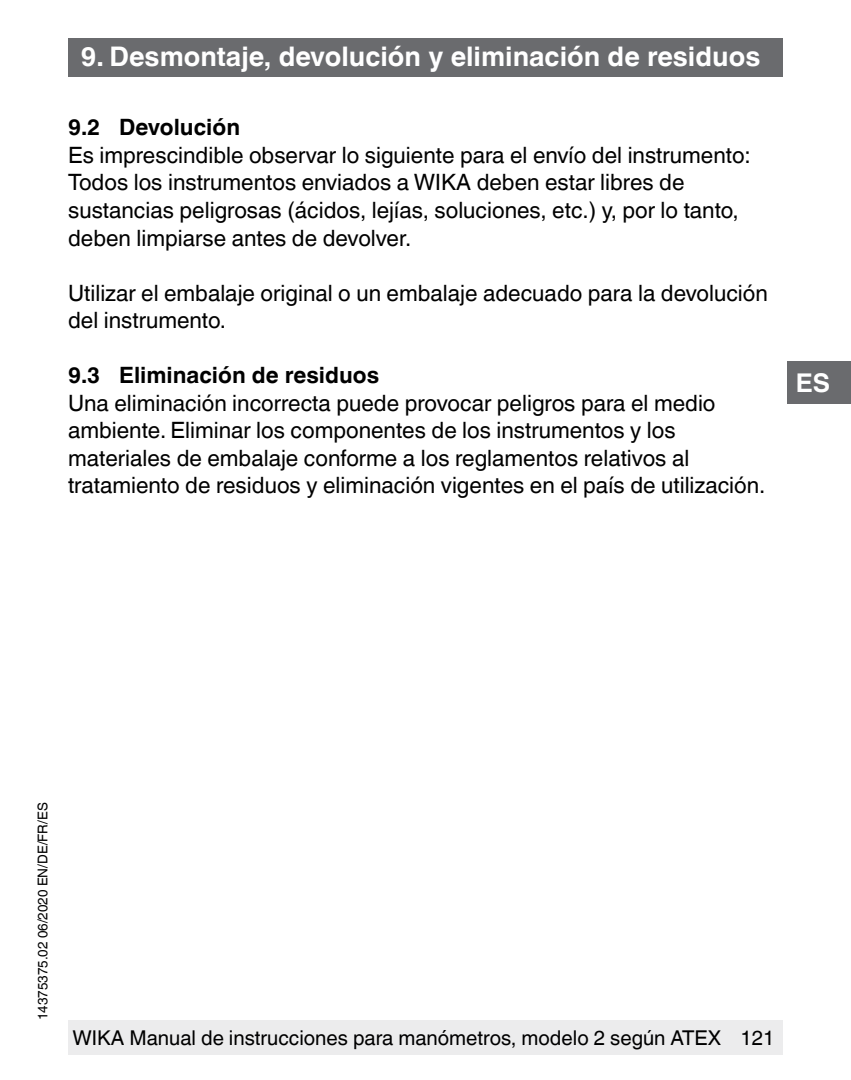
<style>
.page{position:relative;width:851px;height:1080px;background:#fff}
.page>*{position:absolute;margin:0;border:0;box-sizing:border-box;transform-origin:0 0}
._14_OI-Kopf_127{font:700 27px "Helvetica World";color:#fff}
.t1{font:700 25.8px "Helvetica World";color:#fff}
._04_Running_text_127{font:22.5px/27.6px "Helvetica World";color:#000}
.t2{font:700 22.5px "Helvetica World";color:#000}
.t3{font:20.4px "Helvetica World";color:#000}
.t4{font:13.5px "Helvetica World";color:#000}
</style>
<div class="page">
<div style="left:787px;top:361px;width:63px;height:43px;background:#6a6b6e"></div>
<div style="left:68px;top:38px;width:714px;height:39px;background:#6a6b6e"></div>
<div style="left:68px;top:1020px;width:714px;height:34px;background:#ececed"></div>
<p class="_14_OI-Kopf_127" style="left:81px;top:41px;width:681px">9. Desmontaje, devolución y eliminación de residuos</p>
<p class="t2" style="left:68px;top:114px;width:173px">9.2 Devolución</p>
<p class="_04_Running_text_127" style="left:68px;top:141px;width:684px">Es imprescindible observar lo siguiente para el envío del instrumento:</p>
<p class="_04_Running_text_127" style="left:68px;top:169px;width:672px">Todos los instrumentos enviados a WIKA deben estar libres de sustancias peligrosas (ácidos, lejías, soluciones, etc.) y, por lo tanto, deben limpiarse antes de devolver.</p>
<p class="_04_Running_text_127" style="left:68px;top:279px;width:701px">Utilizar el embalaje original o un embalaje adecuado para la devolución del instrumento.</p>
<p class="t2" style="left:68px;top:362px;width:312px">9.3 Eliminación de residuos</p>
<p class="_04_Running_text_127" style="left:68px;top:389px;width:698px">Una eliminación incorrecta puede provocar peligros para el medio ambiente. Eliminar los componentes de los instrumentos y los materiales de embalaje conforme a los reglamentos relativos al tratamiento de residuos y eliminación vigentes en el país de utilización.</p>
<p class="t1" style="left:795px;top:368px;width:36px">ES</p>
<p class="t4" style="left:35px;top:1020px;width:220px;rotate:-90deg">14375375.02 06/2020 EN/DE/FR/ES</p>
<p class="t3" style="left:72px;top:1026px;width:703px">WIKA Manual de instrucciones para manómetros, modelo 2 según ATEX 121</p>
</div>
